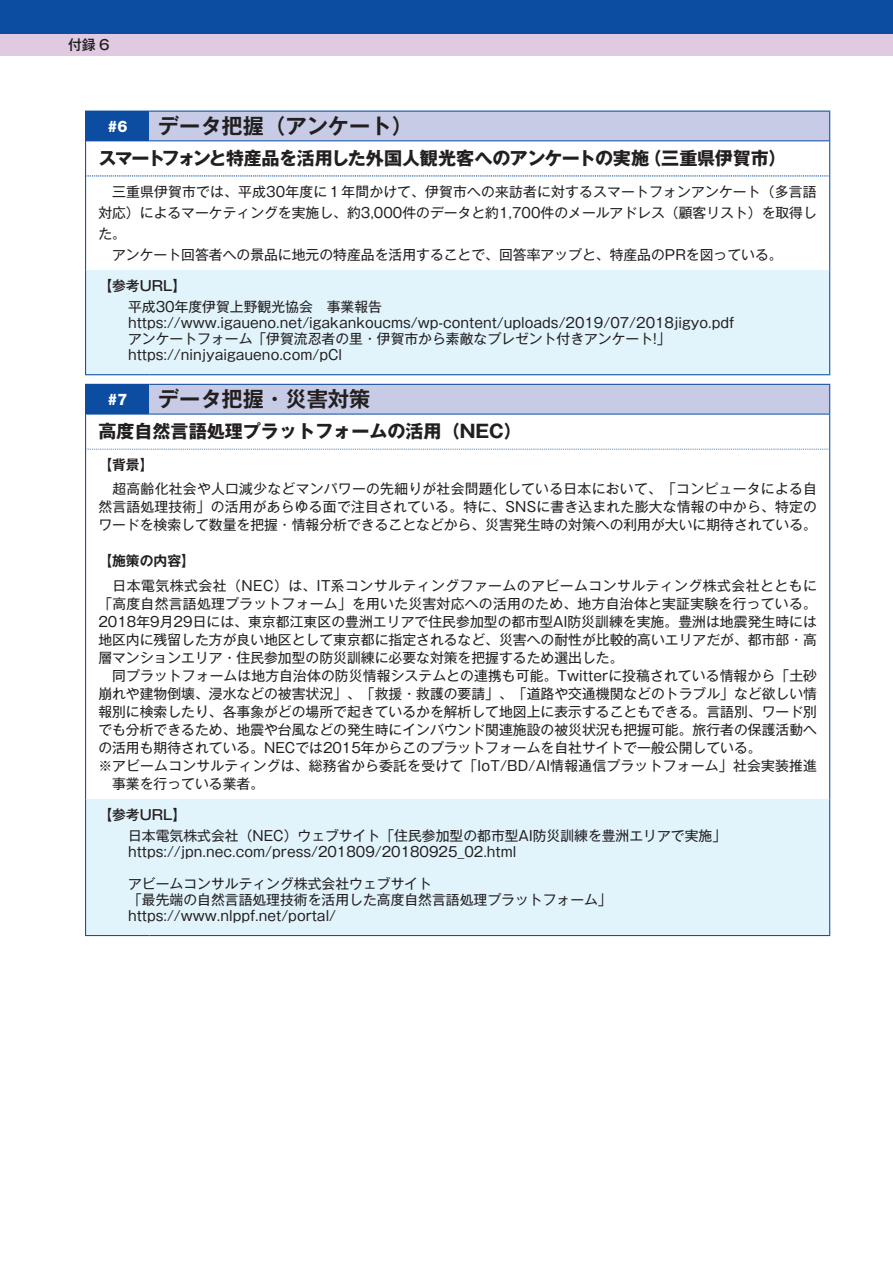
<style>
.page{position:relative;width:893px;height:1263px;background:#fff}
.page>*{position:absolute;margin:0;border:0;box-sizing:border-box;transform-origin:0 0}
.t1{font:700 21.3px "Gothic MB101 Pro De";color:#231f20}
.t2{font:700 18px "Gothic MB101 Pro";letter-spacing:-.005em;color:#231f20}
.t3{font:800 15.9px "Helvetica Neue LT Pro";color:#fff}
.t4{font:13.8px/15.9px "Gothic MB101 Pro";color:#231f20}
.t5{font:13.8px "Gothic MB101 Pro";letter-spacing:.035em;color:#231f20}
.t6{font:13.8px "Gothic MB101 Pro";letter-spacing:.02em;color:#231f20}
.t7{font:500 13.8px "Gothic MB101 Pro";color:#231f20}
.t8{font:700 13.8px "Gothic MB101 Pro De";color:#231f20}
</style>
<div class="page">
<div style="left:0;top:0;width:893px;height:34px;background:#0d4da1"></div>
<div style="left:0;top:34px;width:893px;height:21px;background:#dfcae2"></div>
<div style="left:86px;top:111px;width:63px;height:30px;background:#0d4da1"></div>
<div style="left:149px;top:111px;width:681px;height:30px;background:#c7cbe6"></div>
<div style="left:86px;top:271px;width:744px;height:104px;background:#e1f4fc"></div>
<svg style="left:86px;top:176px;width:743px;height:1px"></svg>
<hr style="left:86px;top:141px;width:63px;height:1px;background:#0d4da1">
<hr style="left:149px;top:141px;width:680px;height:1px;background:#0d4da1">
<svg style="left:85px;top:112px;width:1px;height:29px"></svg>
<hr style="left:85px;top:111px;width:64px;height:1px;background:#0d4da1">
<hr style="left:149px;top:111px;width:681px;height:1px;background:#0d4da1">
<svg style="left:829px;top:112px;width:1px;height:29px"></svg>
<hr style="left:85px;top:141px;width:1px;height:35px;background:#0d4da1">
<hr style="left:829px;top:141px;width:1px;height:35px;background:#0d4da1">
<hr style="left:85px;top:176px;width:1px;height:95px;background:#0d4da1">
<hr style="left:829px;top:176px;width:1px;height:95px;background:#0d4da1">
<hr style="left:85px;top:271px;width:1px;height:103px;background:#0d4da1">
<hr style="left:85px;top:374px;width:64px;height:1px;background:#0d4da1">
<hr style="left:149px;top:374px;width:681px;height:1px;background:#0d4da1">
<hr style="left:829px;top:271px;width:1px;height:103px;background:#0d4da1">
<div style="left:86px;top:384px;width:63px;height:30px;background:#0d4da1"></div>
<div style="left:149px;top:384px;width:681px;height:30px;background:#c7cbe6"></div>
<div style="left:86px;top:799px;width:744px;height:136px;background:#e1f4fc"></div>
<svg style="left:86px;top:449px;width:743px;height:1px"></svg>
<hr style="left:85px;top:384px;width:64px;height:1px;background:#0d4da1">
<svg style="left:85px;top:385px;width:1px;height:29px"></svg>
<hr style="left:149px;top:384px;width:681px;height:1px;background:#0d4da1">
<svg style="left:829px;top:385px;width:1px;height:29px"></svg>
<hr style="left:85px;top:414px;width:1px;height:35px;background:#0d4da1">
<hr style="left:829px;top:414px;width:1px;height:35px;background:#0d4da1">
<hr style="left:85px;top:449px;width:1px;height:350px;background:#0d4da1">
<hr style="left:829px;top:449px;width:1px;height:350px;background:#0d4da1">
<hr style="left:85px;top:799px;width:1px;height:136px;background:#0d4da1">
<hr style="left:829px;top:799px;width:1px;height:136px;background:#0d4da1">
<hr style="left:85px;top:935px;width:64px;height:1px;background:#0d4da1">
<hr style="left:149px;top:935px;width:681px;height:1px;background:#0d4da1">
<hr style="left:86px;top:414px;width:63px;height:1px;background:#0d4da1">
<hr style="left:149px;top:414px;width:680px;height:1px;background:#0d4da1">
<p class="t7" style="left:68px;top:33px;width:43px">付録 6</p>
<p class="t3" style="left:107px;top:117px;width:22px">#6</p>
<h1 class="t1" style="left:158px;top:108px;width:257px">データ把握（アンケート）</h1>
<h2 class="t2" style="left:98px;top:143px;width:690px">スマートフォンと特産品を活用した外国人観光客へのアンケートの実施（三重県伊賀市）</h2>
<p class="t4" style="left:98px;top:179px;width:720px;line-height:21.3px">　三重県伊賀市では、平成30年度に１年間かけて、伊賀市への来訪者に対するスマートフォンアンケート（多言語対応）によるマーケティングを実施し、約3,000件のデータと約1,700件のメールアドレス（顧客リスト）を取得した。<br>　アンケート回答者への景品に地元の特産品を活用することで、回答率アップと、特産品のPRを図っている。</p>
<p class="t7" style="left:98px;top:274px;width:90px">【参考URL】</p>
<p class="t4" style="left:128px;top:297px;width:608px">平成30年度伊賀上野観光協会　事業報告https://www.igaueno.net/igakankoucms/wp-content/uploads/2019/07/2018jigyo.pdfアンケートフォーム「伊賀流忍者の里・伊賀市から素敵なプレゼント付きアンケート!」https://ninjyaigaueno.com/pCl</p>
<p class="t3" style="left:107px;top:390px;width:22px">#7</p>
<h1 class="t1" style="left:158px;top:382px;width:214px">データ把握・災害対策</h1>
<h2 class="t2" style="left:98px;top:417px;width:425px">高度自然言語処理プラットフォームの活用（NEC）</h2>
<p class="t8" style="left:98px;top:453px;width:57px">【背景】</p>
<p class="t4" style="left:98px;top:478px;width:720px;line-height:18.1px;text-align:justify">　超高齢化社会や人口減少などマンパワーの先細りが社会問題化している日本において、「コンピュータによる自然言語処理技術」の活用があらゆる面で注目されている。特に、SNSに書き込まれた膨大な情報の中から、特定のワードを検索して数量を把握・情報分析できることなどから、災害発生時の対策への利用が大いに期待されている。</p>
<p class="t8" style="left:98px;top:550px;width:98px">【施策の内容】</p>
<p class="t5" style="left:98px;top:574px;width:720px">　日本電気株式会社（NEC）は、IT系コンサルティングファームのアビームコンサルティング株式会社とともに</p>
<p class="t6" style="left:98px;top:592px;width:720px">「高度自然言語処理プラットフォーム」を用いた災害対応への活用のため、地方自治体と実証実験を行っている。</p>
<p class="t4" style="left:98px;top:611px;width:720px">2018年9月29日には、東京都江東区の豊洲エリアで住民参加型の都市型AI防災訓練を実施。豊洲は地震発生時には</p>
<p class="t4" style="left:98px;top:630px;width:720px">地区内に残留した方が良い地区として東京都に指定されるなど、災害への耐性が比較的高いエリアだが、都市部・高</p>
<p class="t4" style="left:98px;top:648px;width:527px">層マンションエリア・住民参加型の防災訓練に必要な対策を把握するため選出した。</p>
<p class="t4" style="left:98px;top:666px;width:720px">　同プラットフォームは地方自治体の防災情報システムとの連携も可能。Twitterに投稿されている情報から「土砂</p>
<p class="t4" style="left:98px;top:684px;width:720px">崩れや建物倒壊、浸水などの被害状況」、「救援・救護の要請」、「道路や交通機関などのトラブル」など欲しい情</p>
<p class="t4" style="left:98px;top:702px;width:720px">報別に検索したり、各事象がどの場所で起きているかを解析して地図上に表示することもできる。言語別、ワード別</p>
<p class="t4" style="left:98px;top:720px;width:720px">でも分析できるため、地震や台風などの発生時にインバウンド関連施設の被災状況も把握可能。旅行者の保護活動へ</p>
<p class="t4" style="left:98px;top:738px;width:665px">の活用も期待されている。NECでは2015年からこのプラットフォームを自社サイトで一般公開している。</p>
<p class="t4" style="left:98px;top:756px;width:720px">※アビームコンサルティングは、総務省から委託を受けて「IoT/BD/AI情報通信プラットフォーム」社会実装推進</p>
<p class="t4" style="left:112px;top:774px;width:154px">事業を行っている業者。</p>
<p class="t7" style="left:98px;top:803px;width:90px">【参考URL】</p>
<p class="t4" style="left:128px;top:826px;width:600px">日本電気株式会社（NEC）ウェブサイト「住民参加型の都市型AI防災訓練を豊洲エリアで実施」https://jpn.nec.com/press/201809/20180925_02.html</p>
<p class="t4" style="left:128px;top:874px;width:485px">アビームコンサルティング株式会社ウェブサイト<br>「最先端の自然言語処理技術を活用した高度自然言語処理プラットフォーム」https://www.nlppf.net/portal/</p>
</div>
